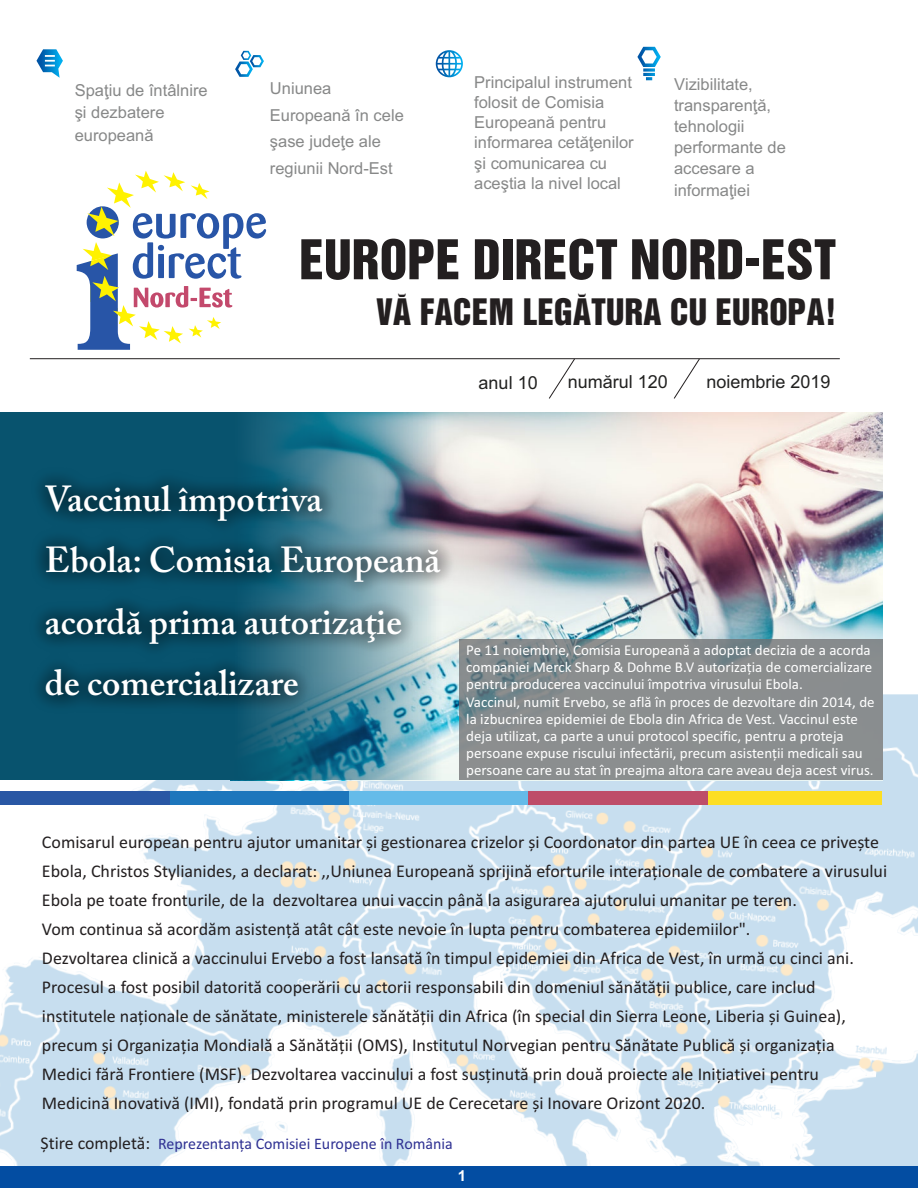
<style>
.page{position:relative;width:918px;height:1188px;background:#fff}
.page>*{position:absolute;margin:0;border:0;box-sizing:border-box;transform-origin:0 0}
.t1{font:50.1px "Helvetica Inserat LT";color:#231f20}
.t2{font:600 36px/61.2px "Adobe Caslon Pro";color:#fff}
.t3{font:33.45px "Helvetica Inserat LT";color:#231f20}
.t4{font:18px/29px "Calibri";color:#231f20}
.t5{font:18px "Arial";color:#212120}
.t6{font:16.5px/20.1px "Arial";color:#878888}
.t7{font:16.05px "Calibri";color:#2e3092}
.t8{font:15px/17.2px "Calibri";color:#fff}
.t9{font:700 15px "Arial";color:#fff}
.t10{font:8.4px "Helvetica Inserat LT";color:#231f20;scale:1.9 1}
.s1{font-size:18px;color:#231f20}
</style>
<div class="page">
<img style="left:0;top:694px;width:918px;height:472px">
<img style="left:480px;top:413px;width:403px;height:226px">
<svg style="left:77px;top:171px;width:189px;height:179px"></svg>
<svg style="left:36px;top:49px;width:27px;height:29px"></svg>
<svg style="left:235px;top:51px;width:29px;height:26px"></svg>
<svg style="left:436px;top:50px;width:27px;height:27px"></svg>
<svg style="left:637px;top:47px;width:24px;height:33px"></svg>
<div style="left:0;top:792px;width:170px;height:13px;background:#2957a4"></div>
<div style="left:170px;top:792px;width:179px;height:13px;background:#1d76bc"></div>
<div style="left:349px;top:792px;width:180px;height:13px;background:#65bbe9"></div>
<div style="left:529px;top:792px;width:179px;height:13px;background:#be4d69"></div>
<div style="left:708px;top:792px;width:173px;height:13px;background:#fcde24"></div>
<hr style="left:30px;top:358px;width:810px;height:1px;background:#231f20">
<svg style="left:548px;top:358px;width:28px;height:41px"></svg>
<svg style="left:673px;top:358px;width:27px;height:41px"></svg>
<div style="left:0;top:1166px;width:918px;height:22px;background:#034da2"></div>
<svg style="left:480px;top:639px;width:403px;height:141px;fill:#8b8e8f"></svg>
<svg style="left:0;top:413px;width:480px;height:367px;fill:#08536e"></svg>
<svg style="left:14px;top:453px;width:458px;height:274px"></svg>
<p class="t6" style="left:75px;top:80px;width:135px;line-height:22.5px">Spaţiu de întâlnire şi dezbatere europeană</p>
<p class="t6" style="left:474px;top:74px;width:161px">Principalul instrument folosit de Comisia<br>Europeană pentru informarea cetăţenilor şi comunicarea cu aceştia la nivel local</p>
<p class="t6" style="left:674px;top:75px;width:113px;line-height:21.1px">Vizibilitate, transparenţă, tehnologii performante de accesare a informaţiei</p>
<h1 class="t1" style="left:300px;top:242px;width:539px">EUROPE DIRECT NORD-EST</h1>
<h3 class="t3" style="left:376px;top:300px;width:462px">VA FACEM LEGATURA CU EUROPA!</h3>
<p class="t6" style="left:270px;top:77px;width:135px;line-height:26.5px">Uniunea<br>Europeană în cele şase judeţe ale regiunii Nord-Est</p>
<p class="t10" style="left:406px;top:293px;width:4px;rotate:90deg">)</p>
<p class="t10" style="left:586px;top:293px;width:4px;rotate:90deg">)</p>
<p class="t5" style="left:479px;top:376px;width:61px">anul 10</p>
<p class="t5" style="left:568px;top:375px;width:102px">numărul 120</p>
<p class="t5" style="left:707px;top:375px;width:126px">noiembrie 2019</p>
<h2 class="t2" style="left:45px;top:472px;width:397px">Vaccinul împotriva<br>Ebola: Comisia Europeană acordă prima autorizaţie de comercializare</h2>
<p class="t8" style="left:466px;top:643px;width:410px">Pe 11 noiembrie, Comisia Europeană a adoptat decizia de a acorda companiei Merck Sharp &amp; Dohme B.V autorizația de comercializare pentru producerea vaccinului împotriva virusului Ebola.<br>Vaccinul, numit Ervebo, se află în proces de dezvoltare din 2014, de la izbucnirea epidemiei de Ebola din Africa de Vest. Vaccinul este deja utilizat, ca parte a unui protocol specific, pentru a proteja persoane expuse riscului infectării, precum asistenții medicali sau persoane care au stat în preajma altora care aveau deja acest virus.</p>
<p class="t4" style="left:42px;top:829px;width:847px">Comisarul european pentru ajutor umanitar și gestionarea crizelor și Coordonator din partea UE în ceea ce privește Ebola, Christos Stylianides, a declarat: ,,Uniunea Europeană sprijină eforturile interaționale de combatere a virusului Ebola pe toate fronturile, de la dezvoltarea unui vaccin până la asigurarea ajutorului umanitar pe teren.<br>Vom continua să acordăm asistență atât cât este nevoie în lupta pentru combaterea epidemiilor".<br>Dezvoltarea clinică a vaccinului Ervebo a fost lansată în timpul epidemiei din Africa de Vest, în urmă cu cinci ani.<br>Procesul a fost posibil datorită cooperării cu actorii responsabili din domeniul sănătății publice, care includ institutele naționale de sănătate, ministerele sănătății din Africa (în special din Sierra Leone, Liberia și Guinea), precum și Organizația Mondială a Sănătății (OMS), Institutul Norvegian pentru Sănătate Publică și organizația Medici fără Frontiere (MSF). Dezvoltarea vaccinului a fost susținută prin două proiecte ale Inițiativei pentru Medicină Inovativă (IMI), fondată prin programul UE de Cerecetare și Inovare Orizont 2020.</p>
<p class="t7" style="left:41px;top:1137px;width:414px"><span class="s1">Știre completă:</span> Reprezentanța Comisiei Europene în România</p>
<p class="t9" style="left:458px;top:1170px;width:10px">1</p>
</div>
